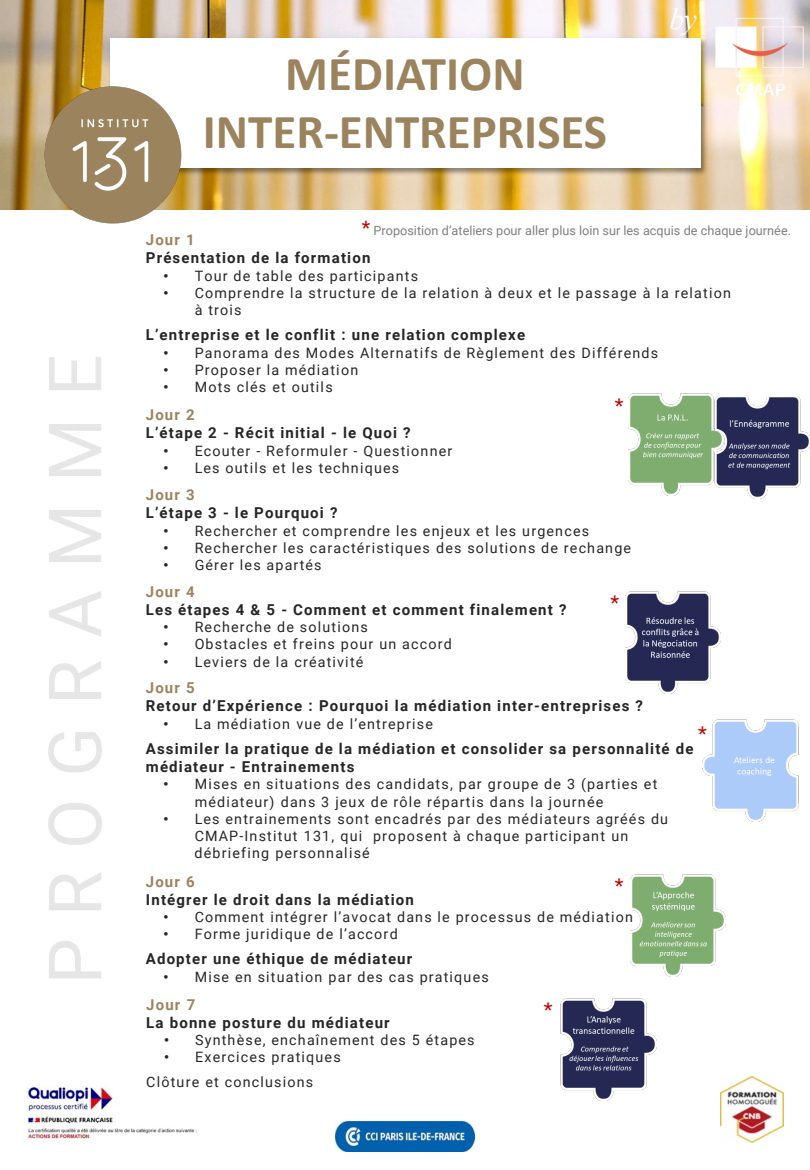
<style>
.page{position:relative;width:810px;height:1170px;background:#fff}
.page>*{position:absolute;margin:0;border:0;box-sizing:border-box;transform-origin:0 0}
.t1{font:73.5px "Roboto";letter-spacing:.295em;color:#e7e6e6}
.t2{font:700 49.05px/58.8px "Calibri";color:#9b835e;text-align:center}
.t3{font:italic 30px "Times New Roman";color:#fff}
.t4{font:20.4px "Roboto";color:#c00000}
.t5{font:700 15px/18px "Roboto";letter-spacing:.075em;color:#262626}
.t6{font:700 15px "Roboto";letter-spacing:.08em;color:#9b835e}
.t7{font:14.25px/17.2px "Roboto";letter-spacing:.08em;color:#262626}
.t8{font:12.75px "Roboto";color:#7f7f7f}
.s1{font-size:19.95px;color:#c00000}
.s2{font-family:"Arial"}
</style>
<div class="page">
<img style="left:0;top:0;width:810px;height:210px">
<img style="left:107px;top:35px;width:602px;height:142px">
<img style="left:170px;top:26px;width:476px;height:174px">
<div style="left:110px;top:38px;width:590px;height:130px;background:#fff"></div>
<img style="left:710px;top:8px;width:99px;height:98px">
<img style="left:44px;top:86px;width:140px;height:138px">
<img style="left:28px;top:1087px;width:169px;height:52px">
<img style="left:335px;top:1121px;width:140px;height:30px">
<img style="left:720px;top:1077px;width:64px;height:66px">
<img style="left:629px;top:394px;width:85px;height:102px">
<img style="left:714px;top:396px;width:96px;height:102px">
<img style="left:625px;top:592px;width:95px;height:102px">
<img style="left:703px;top:720px;width:95px;height:102px">
<img style="left:631px;top:874px;width:95px;height:102px">
<img style="left:561px;top:999px;width:95px;height:102px">
<p class="t1" style="left:24px;top:984px;width:631px;rotate:-90deg">PROGRAMME</p>
<h2 class="t2" style="left:203px;top:43px;width:406px">MÉDIATION<br>INTER-ENTREPRISES</h2>
<h3 class="t3" style="left:669px;top:-1px;width:29px">by</h3>
<p class="t8" style="left:362px;top:222px;width:431px"><span class="s1">*</span> Proposition d’ateliers pour aller plus loin sur les acquis de chaque journée.</p>
<p class="t6" style="left:146px;top:229px;width:51px">Jour 1</p>
<p class="t5" style="left:146px;top:248px;width:226px">Présentation de la formation</p>
<p class="t7" style="left:164px;top:266px;width:256px"><span class="s2">•</span> Tour de table des participants</p>
<p class="t7" style="left:195px;top:283px;width:538px;text-indent:-31px"><span class="s2">•</span> Comprendre la structure de la relation à deux et le passage à la relation à trois</p>
<p class="t5" style="left:146px;top:325px;width:381px">L’entreprise et le conflit : une relation complexe</p>
<p class="t7" style="left:164px;top:343px;width:496px"><span class="s2">•</span> Panorama des Modes Alternatifs de Règlement des Différends</p>
<p class="t7" style="left:164px;top:360px;width:196px"><span class="s2">•</span> Proposer la médiation</p>
<p class="t7" style="left:164px;top:378px;width:171px"><span class="s2">•</span> Mots clés et outils</p>
<p class="t4" style="left:615px;top:392px;width:10px">*</p>
<p class="t6" style="left:146px;top:404px;width:51px">Jour 2</p>
<p class="t5" style="left:146px;top:423px;width:266px">L’étape 2 - Récit initial - le Quoi ?</p>
<p class="t7" style="left:164px;top:441px;width:290px"><span class="s2">•</span> Ecouter - Reformuler - Questionner</p>
<p class="t7" style="left:164px;top:459px;width:237px"><span class="s2">•</span> Les outils et les techniques</p>
<p class="t6" style="left:146px;top:485px;width:51px">Jour 3</p>
<p class="t5" style="left:146px;top:504px;width:193px">L’étape 3 - le Pourquoi ?</p>
<p class="t7" style="left:164px;top:521px;width:427px"><span class="s2">•</span> Rechercher et comprendre les enjeux et les urgences</p>
<p class="t7" style="left:164px;top:539px;width:469px"><span class="s2">•</span> Rechercher les caractéristiques des solutions de rechange</p>
<p class="t7" style="left:164px;top:556px;width:160px"><span class="s2">•</span> Gérer les apartés</p>
<p class="t6" style="left:146px;top:581px;width:51px">Jour 4</p>
<p class="t5" style="left:146px;top:600px;width:422px">Les étapes 4 &amp; 5 - Comment et comment finalement ?</p>
<p class="t7" style="left:164px;top:618px;width:206px"><span class="s2">•</span> Recherche de solutions</p>
<p class="t7" style="left:164px;top:635px;width:290px"><span class="s2">•</span> Obstacles et freins pour un accord</p>
<p class="t7" style="left:164px;top:652px;width:201px"><span class="s2">•</span> Leviers de la créativité</p>
<p class="t6" style="left:146px;top:678px;width:51px">Jour 5</p>
<p class="t5" style="left:146px;top:697px;width:499px">Retour d’Expérience : Pourquoi la médiation inter-entreprises ?</p>
<p class="t7" style="left:164px;top:715px;width:271px"><span class="s2">•</span> La médiation vue de l’entreprise</p>
<p class="t5" style="left:146px;top:739px;width:549px">Assimiler la pratique de la médiation et consolider sa personnalité de médiateur - Entrainements</p>
<p class="t7" style="left:195px;top:775px;width:464px;text-indent:-31px"><span class="s2">•</span> Mises en situations des candidats, par groupe de 3 (parties et médiateur) dans 3 jeux de rôle répartis dans la journée</p>
<p class="t7" style="left:195px;top:810px;width:475px;text-indent:-31px"><span class="s2">•</span> Les entrainements sont encadrés par des médiateurs agréés du<br>CMAP-Institut 131, qui proposent à chaque participant un débriefing personnalisé</p>
<p class="t4" style="left:610px;top:588px;width:10px">*</p>
<p class="t4" style="left:698px;top:719px;width:10px">*</p>
<p class="t6" style="left:146px;top:871px;width:51px">Jour 6</p>
<p class="t5" style="left:146px;top:890px;width:270px">Intégrer le droit dans la médiation</p>
<p class="t7" style="left:164px;top:908px;width:471px"><span class="s2">•</span> Comment intégrer l’avocat dans le processus de médiation</p>
<p class="t7" style="left:164px;top:925px;width:236px"><span class="s2">•</span> Forme juridique de l’accord</p>
<p class="t5" style="left:146px;top:950px;width:268px">Adopter une éthique de médiateur</p>
<p class="t7" style="left:164px;top:968px;width:327px"><span class="s2">•</span> Mise en situation par des cas pratiques</p>
<p class="t4" style="left:615px;top:872px;width:10px">*</p>
<p class="t6" style="left:146px;top:994px;width:51px">Jour 7</p>
<p class="t5" style="left:146px;top:1013px;width:245px">La bonne posture du médiateur</p>
<p class="t7" style="left:164px;top:1031px;width:312px"><span class="s2">•</span> Synthèse, enchaînement des 5 étapes</p>
<p class="t7" style="left:164px;top:1048px;width:178px"><span class="s2">•</span> Exercices pratiques</p>
<p class="t7" style="left:146px;top:1073px;width:169px">Clôture et conclusions</p>
<p class="t4" style="left:544px;top:995px;width:10px">*</p>
</div>
